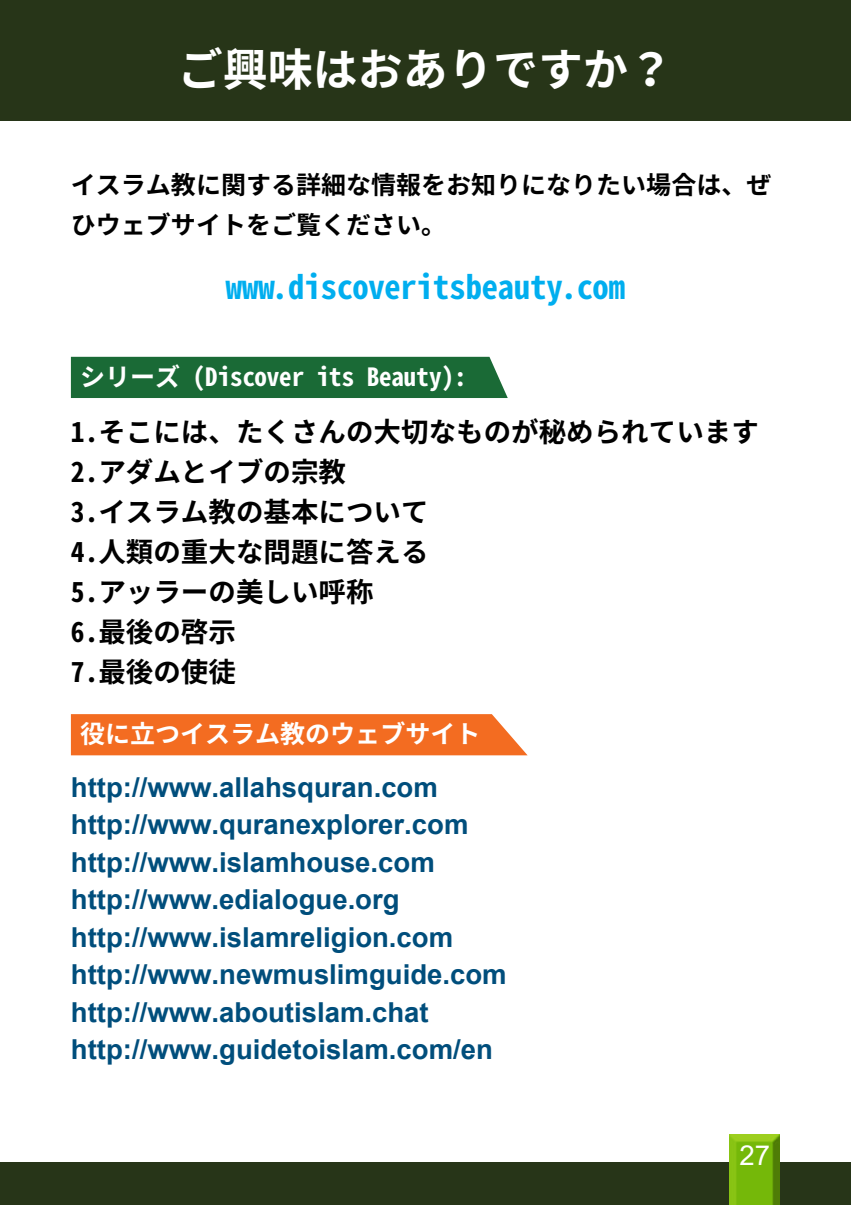
<style>
.page{position:relative;width:851px;height:1205px;background:#fff}
.page>*{position:absolute;margin:0;border:0;box-sizing:border-box;transform-origin:0 0}
.t1{font:45px "Gen Shin Gothic Monospace Bold";color:#fff}
.t2{font:32.5px "Gen Shin Gothic Monospace Bold";color:#00aeef}
.t3{font:700 27.5px/37.5px "Arial";color:#004e7c}
.t4{font:27.5px/40px "Gen Shin Gothic Monospace Bold";color:#000}
.t5{font:27.5px "Arial";color:#fff}
.t6{font:25px/40px "Gen Shin Gothic Monospace Bold";color:#000}
.t7{font:25px "Gen Shin Gothic Monospace Bold";color:#fff}
</style>
<div class="page">
<div style="left:0;top:1162px;width:850px;height:43px;background:#273518"></div>
<div style="left:724px;top:1131px;width:58px;height:74px;background:#000;opacity:.75"></div>
<div style="left:0;top:0;width:850px;height:120px;background:#273518"></div>
<div style="left:71px;top:357px;width:436px;height:41px;background:#1a6a36"></div>
<div style="left:71px;top:714px;width:456px;height:41px;background:#f36c21"></div>
<h1 class="t1" style="left:178px;top:35px;width:497px">ご興味はおありですか？</h1>
<p class="t6" style="left:71px;top:164px;width:701px">イスラム教に関する詳細な情報をお知りになりたい場合は、ぜひウェブサイトをご覧ください。</p>
<p class="t2" style="left:226px;top:262px;width:400px">www.discoveritsbeauty.com</p>
<p class="t7" style="left:80px;top:358px;width:388px">シリーズ (Discover its Beauty):</p>
<p class="t4" style="left:71px;top:411px;width:689px">1.そこには、たくさんの大切なものが秘められています<br>2.アダムとイブの宗教<br>3.イスラム教の基本について<br>4.人類の重大な問題に答える<br>5.アッラーの美しい呼称<br>6.最後の啓示<br>7.最後の使徒</p>
<p class="t7" style="left:80px;top:715px;width:401px">役に立つイスラム教のウェブサイト</p>
<p class="t3" style="left:71px;top:769px;width:437px">http://www.allahsquran.com http://www.quranexplorer.com http://www.islamhouse.com http://www.edialogue.org http://www.islamreligion.com http://www.newmuslimguide.com http://www.aboutislam.chat http://www.guidetoislam.com/en</p>
<p class="t5" style="left:739px;top:1136px;width:32px">27</p>
</div>
